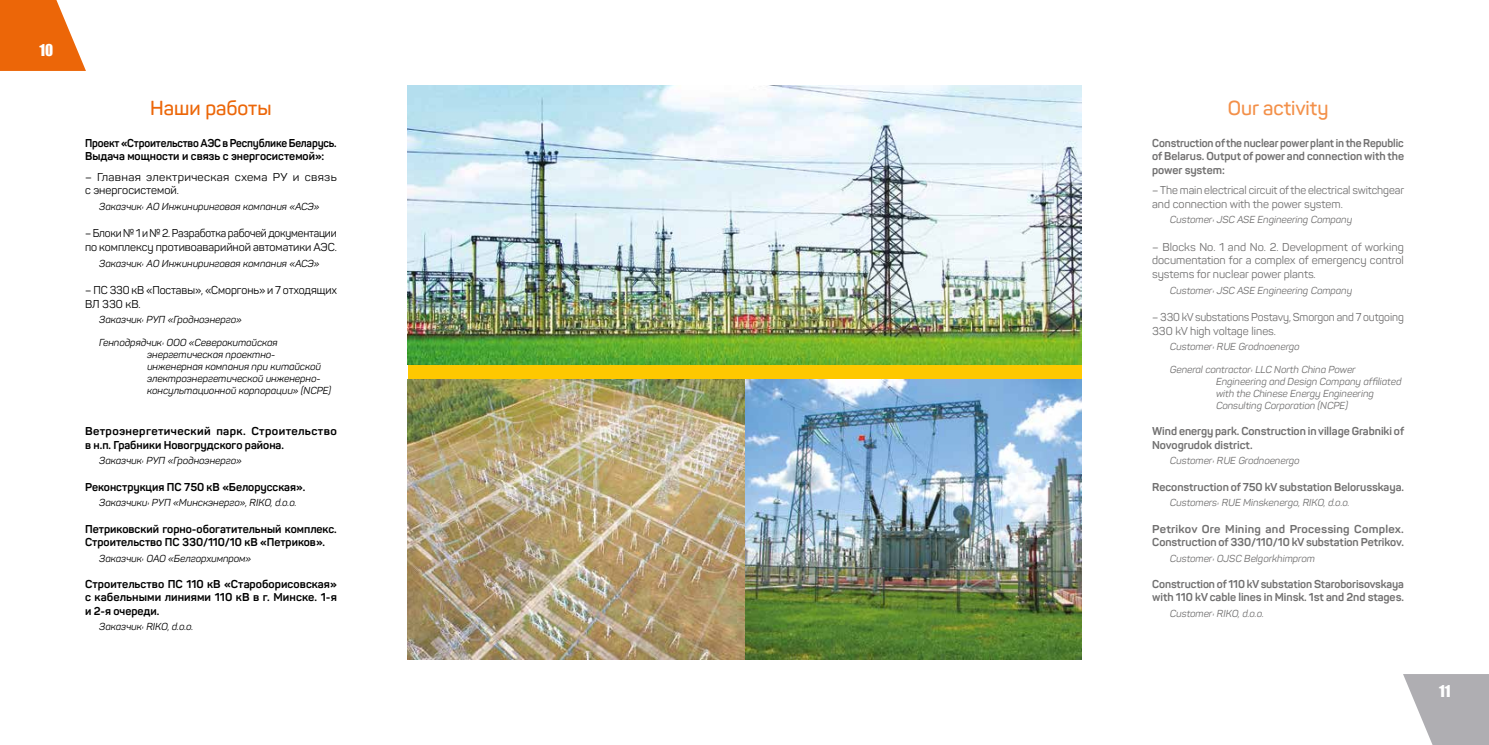
<style>
.page{position:relative;width:1489px;height:745px;background:#fff}
.page>*{position:absolute;margin:0;border:0;box-sizing:border-box;transform-origin:0 0}
.t1{font:600 20px "Panton";color:#f39049}
.t2{font:600 20px "Panton";color:#ec6608}
.t3{font:15px "Impact";color:#fff}
.t4{font:700 11.25px/13.5px "Panton";color:#000}
.t5{font:700 11.25px/13.5px "Panton";color:#706f6f}
.t6{font:11.25px/13.5px "Panton";letter-spacing:-.005em;color:#706f6f}
.t7{font:700 11.25px/13.5px "Panton";color:#706f6f;text-align:justify;scale:.96 1}
.t8{font:700 11.25px/13.5px "Panton";color:#706f6f;scale:1.05 1}
.t9{font:11.25px/13.5px "Panton";color:#000;scale:.95 1}
.t10{font:700 11.25px/13.5px "Panton";color:#000;scale:.95 1}
.t11{font:700 11.25px/13.5px "Panton";letter-spacing:.03em;color:#000;scale:1.05 1}
.t12{font:11.25px/13.5px "Panton";letter-spacing:-.005em;color:#706f6f;scale:.96 1}
.t13{font:11.25px/13.5px "Panton";letter-spacing:.025em;color:#000;scale:1.05 1}
.t14{font:11.25px/13.5px "Panton";color:#000}
.t15{font:italic 10px/12px "Panton";color:#000}
.t16{font:italic 10px/12px "Panton";color:#706f6f}
</style>
<div class="page">
<svg style="left:0;top:0;width:86px;height:71px"></svg>
<svg style="left:1403px;top:674px;width:85px;height:70px"></svg>
<div style="left:407px;top:364px;width:674px;height:15px;background:#fec800"></div>
<img style="left:407px;top:379px;width:674px;height:280px">
<img style="left:407px;top:85px;width:674px;height:279px">
<h2 class="t3" style="left:39px;top:39px;width:15px">10</h2>
<h1 class="t2" style="left:150px;top:95px;width:123px">Наши работы</h1>
<h1 class="t1" style="left:1227px;top:95px;width:102px">Our activity</h1>
<p class="t10" style="left:85px;top:136px;width:266px">Проект «Строительство АЭС в Республике Беларусь.<br>Выдача мощности и связь с энергосистемой»:</p>
<p class="t13" style="left:85px;top:170px;width:241px">– Главная электрическая схема РУ и связь с энергосистемой.</p>
<p class="t15" style="left:99px;top:200px;width:222px">Заказчик: АО Инжиниринговая компания «АСЭ»</p>
<p class="t9" style="left:85px;top:226px;width:266px">– Блоки № 1 и № 2. Разработка рабочей документации по комплексу противоаварийной автоматики АЭС.</p>
<p class="t15" style="left:99px;top:257px;width:222px">Заказчик: АО Инжиниринговая компания «АСЭ»</p>
<p class="t14" style="left:85px;top:283px;width:253px">– ПС 330 кВ «Поставы», «Сморгонь» и 7 отходящих<br>ВЛ 330 кВ.</p>
<p class="t15" style="left:99px;top:313px;width:144px">Заказчик: РУП «Гродноэнерго»</p>
<p class="t15" style="left:147px;top:336px;width:185px;text-indent:-48px">Генподрядчик: ООО «Северокитайская энергетическая проектно&shy;инженерная компания при китайской электроэнергетической инженерно&shy;консультационной корпорации» (NCPE)</p>
<p class="t7" style="left:1152px;top:136px;width:264px">Construction of the nuclear power plant in the Republic of Belarus. Output of power and connection with the power system:</p>
<p class="t6" style="left:1152px;top:183px;width:253px">– The main electrical circuit of the electrical switchgear and connection with the power system.</p>
<p class="t16" style="left:1169px;top:213px;width:184px">Customer: JSC ASE Engineering Company</p>
<p class="t6" style="left:1152px;top:240px;width:253px;text-align:justify">– Blocks No. 1 and No. 2. Development of working documentation for a complex of emergency control systems for nuclear power plants.</p>
<p class="t16" style="left:1169px;top:284px;width:184px">Customer: JSC ASE Engineering Company</p>
<p class="t12" style="left:1152px;top:310px;width:263px">– 330 kV substations Postavy, Smorgon and 7 outgoing<br>330 kV high voltage lines.</p>
<p class="t16" style="left:1169px;top:340px;width:131px">Customer: RUE Grodnoenergo</p>
<p class="t16" style="left:1215px;top:363px;width:187px;text-indent:-46px">General contractor: LLC North China Power Engineering and Design Company affiliated with the Chinese Energy Engineering Consulting Corporation (NCPE)</p>
<p class="t11" style="left:85px;top:424px;width:241px">Ветроэнергетический парк. Строительство в н.п. Грабники Новогрудского района.</p>
<p class="t15" style="left:99px;top:454px;width:144px">Заказчик: РУП «Гродноэнерго»</p>
<p class="t5" style="left:1152px;top:424px;width:253px">Wind energy park. Construction in village Grabniki of<br>Novogrudok district.</p>
<p class="t16" style="left:1169px;top:454px;width:131px">Customer: RUE Grodnoenergo</p>
<p class="t4" style="left:85px;top:479px;width:222px">Реконструкция ПС 750 кВ «Белорусская».</p>
<p class="t15" style="left:99px;top:496px;width:199px">Заказчики: РУП «Минскэнерго», RIKO, d.o.o.</p>
<p class="t5" style="left:1152px;top:479px;width:253px">Reconstruction of 750 kV substation Belorusskaya.</p>
<p class="t16" style="left:1169px;top:496px;width:181px">Customers: RUE Minskenergo, RIKO, d.o.o.</p>
<p class="t4" style="left:85px;top:521px;width:253px">Петриковский горно-обогатительный комплекс.<br>Строительство ПС 330/110/10 кВ «Петриков».</p>
<p class="t15" style="left:99px;top:551px;width:153px">Заказчик: ОАО «Белгорхимпром»</p>
<p class="t8" style="left:1152px;top:521px;width:241px">Petrikov Ore Mining and Processing Complex.<br>Construction of 330/110/10 kV substation Petrikov.</p>
<p class="t16" style="left:1169px;top:551px;width:147px">Customer: OJSC Belgorkhimprom</p>
<p class="t4" style="left:85px;top:576px;width:253px;text-align:justify">Строительство ПС 110 кВ «Староборисовская» с кабельными линиями 110 кВ в г. Минске. 1-я и 2-я очереди.</p>
<p class="t15" style="left:99px;top:620px;width:96px">Заказчик: RIKO, d.o.o.</p>
<p class="t5" style="left:1152px;top:576px;width:253px">Construction of 110 kV substation Staroborisovskaya with 110 kV cable lines in Minsk. 1st and 2nd stages.</p>
<p class="t16" style="left:1169px;top:607px;width:96px">Customer: RIKO, d.o.o.</p>
<h2 class="t3" style="left:1438px;top:679px;width:13px">11</h2>
</div>
